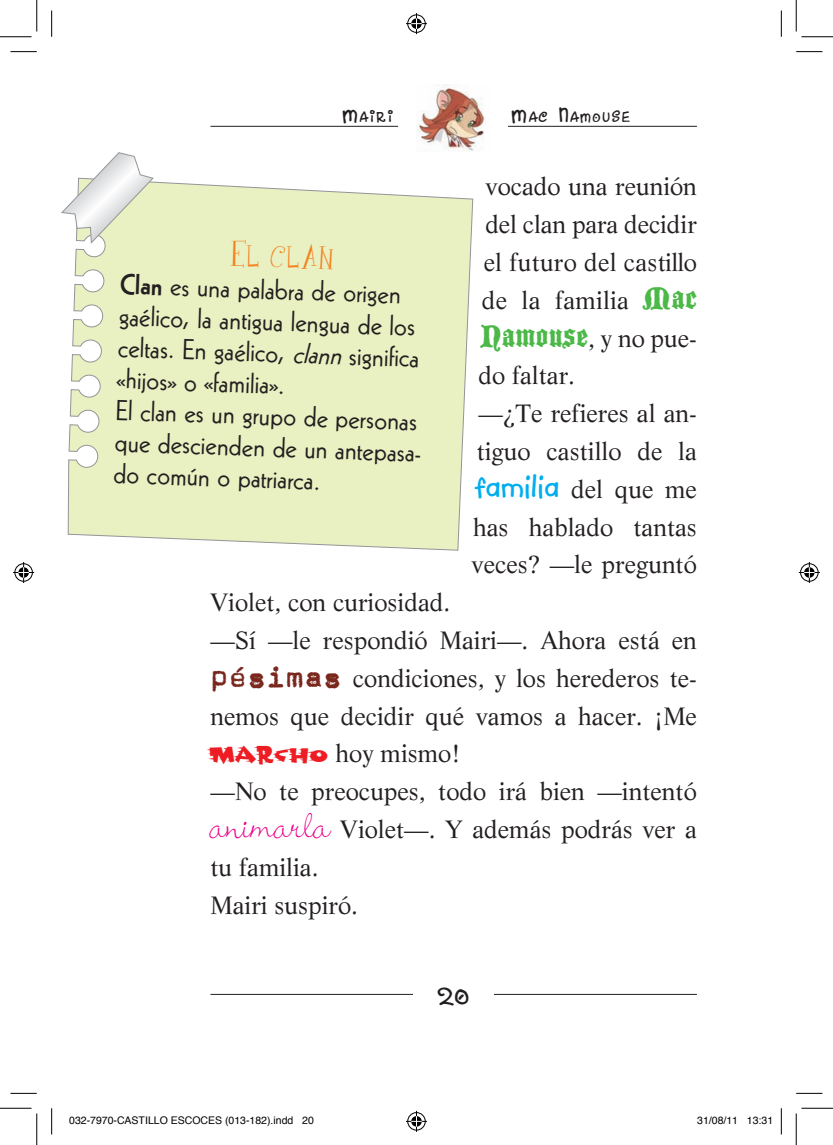
<style>
.page{position:relative;width:833px;height:1145px;background:#fff}
.page>*{position:absolute;margin:0;border:0;box-sizing:border-box;transform-origin:0 0}
.t1{font:35px "Girlsare Weird EB";color:#f58220}
.t2{font:35px "Dance Party";color:#231f20}
.t3{font:31.5px "Dance Party";color:#231f20}
.t4{font:28px/31.5px "Kabel";color:#231f20}
.t5{font:24.5px/37.8px "Life";color:#231f20}
.t6{font:22.05px "Dance Party";letter-spacing:.07em;color:#231f20}
.t7{font:10.5px "Helvetica";color:#000}
.s1{font-size:31.5px}
.s2{font-family:"Blackmoor Let Plain";font-size:33.25px;color:#4cb848}
.s3{font-family:"Kidprint MT Std";font-weight:700;font-size:35px;color:#00aeef}
.s4{font-family:"Magda Extra";font-size:31.5px;color:#7a281e}
.s5{font-family:"Waste Of Time 7";color:#ee1d23}
.s6{font-family:"Wendy LP";font-weight:300;font-size:49px;color:#ed028c}
.s7{font-weight:800}
.s8{font-style:italic}
</style>
<div class="page">
<hr style="left:210px;top:994px;width:487px;height:1px;background:#231f20">
<div style="left:413px;top:972px;width:80px;height:44px;background:#fff"></div>
<hr style="left:210px;top:126px;width:487px;height:1px;background:#231f20">
<div style="left:398px;top:76px;width:109px;height:84px;background:#fff"></div>
<img style="left:418px;top:84px;width:67px;height:67px">
<svg style="left:67px;top:128px;width:406px;height:423px"></svg>
<svg style="left:61px;top:152px;width:92px;height:92px"></svg>
<svg style="left:10px;top:51px;width:27px;height:1px"></svg>
<svg style="left:796px;top:51px;width:26px;height:1px"></svg>
<svg style="left:10px;top:1093px;width:27px;height:1px"></svg>
<svg style="left:796px;top:1093px;width:26px;height:1px"></svg>
<svg style="left:51px;top:10px;width:1px;height:27px"></svg>
<svg style="left:51px;top:1108px;width:1px;height:26px"></svg>
<svg style="left:781px;top:10px;width:1px;height:27px"></svg>
<svg style="left:781px;top:1108px;width:1px;height:26px"></svg>
<hr style="left:0;top:36px;width:32px;height:1px;background:#000">
<hr style="left:801px;top:36px;width:31px;height:1px;background:#000">
<hr style="left:0;top:1108px;width:32px;height:1px;background:#000">
<hr style="left:801px;top:1108px;width:31px;height:1px;background:#000">
<hr style="left:36px;top:0;width:1px;height:32px;background:#000">
<hr style="left:36px;top:1113px;width:1px;height:32px;background:#000">
<hr style="left:795px;top:0;width:1px;height:32px;background:#000">
<hr style="left:795px;top:1113px;width:1px;height:32px;background:#000">
<svg style="left:406px;top:13px;width:21px;height:21px"></svg>
<svg style="left:406px;top:1111px;width:21px;height:21px"></svg>
<svg style="left:13px;top:562px;width:21px;height:21px"></svg>
<svg style="left:798px;top:562px;width:21px;height:21px"></svg>
<p class="t3" style="left:212px;top:97px;width:74px">M</p>
<p class="t6" style="left:360px;top:104px;width:112px">airi <span class="s1">M</span></p>
<p class="t6" style="left:529px;top:104px;width:102px">ac <span class="s1">N</span>amouse</p>
<p class="t5" style="left:485px;top:168px;width:213px">vocado una reunión</p>
<p class="t5" style="left:485px;top:206px;width:213px">del clan para decidir</p>
<p class="t5" style="left:483px;top:243px;width:215px">el futuro del castillo</p>
<p class="t5" style="left:482px;top:281px;width:216px">de la familia <span class="s2">Mac</span></p>
<p class="t5" style="left:480px;top:319px;width:218px"><span class="s2">Namouse</span>, y no pue-</p>
<p class="t5" style="left:478px;top:357px;width:98px">do faltar.</p>
<p class="t5" style="left:478px;top:395px;width:220px">—¿Te refieres al an-</p>
<p class="t5" style="left:476px;top:432px;width:222px">tiguo castillo de la</p>
<p class="t5" style="left:475px;top:470px;width:223px"><span class="s3">familia</span> del que me</p>
<p class="t5" style="left:473px;top:508px;width:225px">has hablado tantas</p>
<p class="t5" style="left:471px;top:546px;width:227px">veces? —le preguntó</p>
<p class="t5" style="left:210px;top:584px;width:488px">Violet, con curiosidad.<br>—Sí —le respondió Mairi—. Ahora está en <span class="s4">pésimas</span> condiciones, y los herederos te&shy;nemos que decidir qué vamos a hacer. ¡Me<br><span class="s5">MARCHO</span> hoy mismo!<br>—No te preocupes, todo irá bien —intentó <span class="s6">animarla</span> Violet—. Y además podrás ver a tu familia.<br>Mairi suspiró.</p>
<h1 class="t1" style="left:232px;top:234px;width:104px;rotate:2deg">EL CLAN</h1>
<p class="t4" style="left:121px;top:268px;width:309px;rotate:2deg"><span class="s7">Clan</span> es una palabra de origen gaélico, la antigua lengua de los celtas. En gaélico, <span class="s8">clann</span> significa «hijos» o «familia».<br>El clan es un grupo de personas que descienden de un antepasa&shy;do común o patriarca.</p>
<h1 class="t2" style="left:437px;top:977px;width:33px">-20</h1>
<p class="t7" style="left:69px;top:1112px;width:246px">032-7970-CASTILLO ESCOCES (013-182).indd 20</p>
<p class="t7" style="left:697px;top:1112px;width:77px">31/08/11 13:31</p>
</div>
